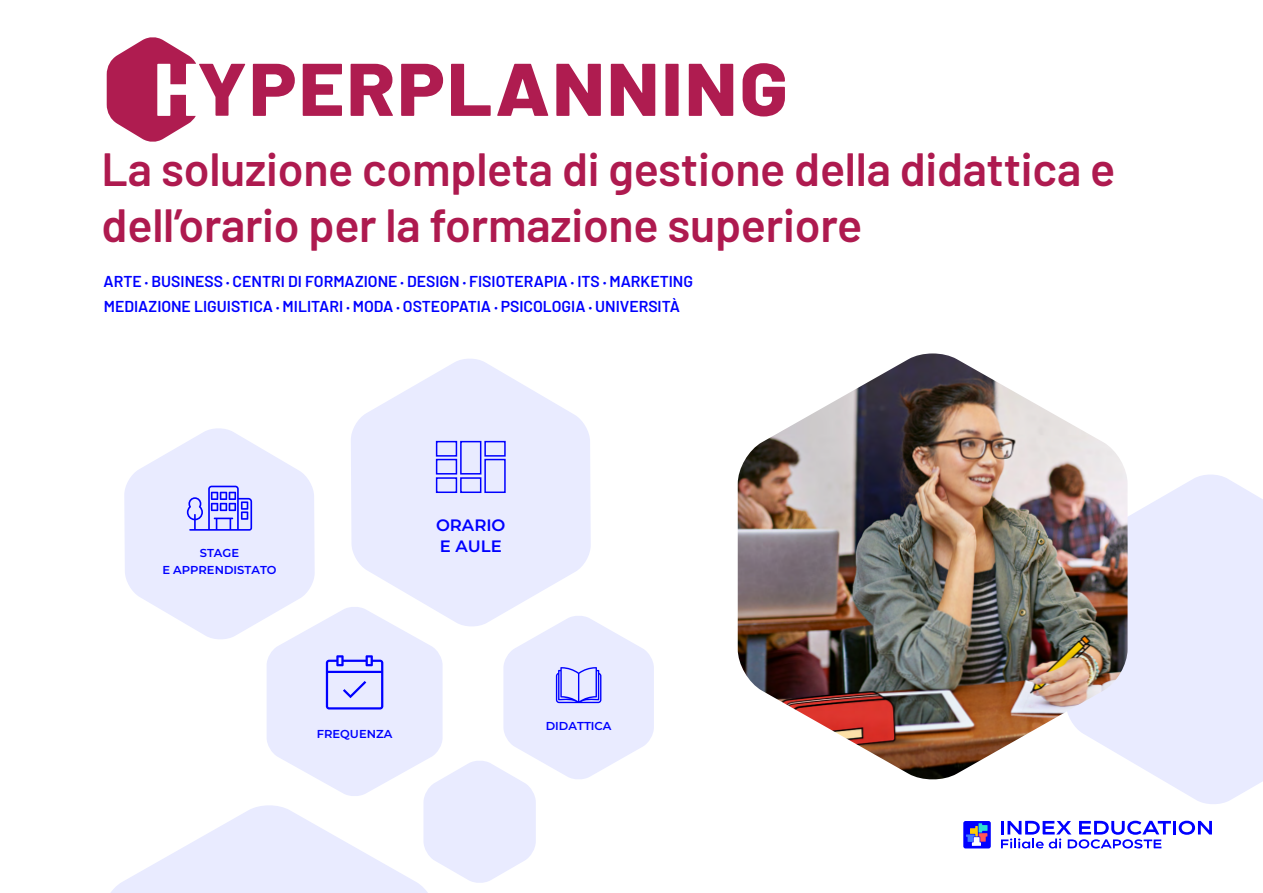
<style>
.page{position:relative;width:1263px;height:893px;background:#fff}
.page>*{position:absolute;margin:0;border:0;box-sizing:border-box;transform-origin:0 0}
.t1{font:600 46.5px/55.8px "Barlow";letter-spacing:-.005em;color:#ae1a4f}
.t2{font:600 16.5px/21px "Montserrat";color:#00f}
.t3{font:600 15.75px "Barlow";color:#00f}
.t4{font:600 11.55px/16.5px "Montserrat";color:#00f;text-align:center}
.s1{font-size:10.5px}
</style>
<div class="page">
<svg style="left:253px;top:64px;width:42px;height:52px"></svg>
<svg style="left:303px;top:64px;width:39px;height:52px"></svg>
<svg style="left:351px;top:64px;width:42px;height:52px"></svg>
<svg style="left:401px;top:64px;width:42px;height:52px"></svg>
<svg style="left:451px;top:64px;width:40px;height:52px"></svg>
<svg style="left:497px;top:64px;width:51px;height:52px"></svg>
<svg style="left:556px;top:64px;width:45px;height:52px"></svg>
<svg style="left:611px;top:64px;width:44px;height:52px"></svg>
<svg style="left:665px;top:64px;width:14px;height:52px"></svg>
<svg style="left:689px;top:64px;width:44px;height:52px"></svg>
<svg style="left:742px;top:63px;width:43px;height:53px"></svg>
<svg style="left:107px;top:37px;width:138px;height:105px"></svg>
<svg style="left:1127px;top:475px;width:136px;height:329px;background:#eaecfe"></svg>
<svg style="left:354px;top:359px;width:232px;height:68px;fill:#e9ebff"></svg>
<img style="left:738px;top:353px;width:389px;height:427px">
<svg style="left:111px;top:427px;width:543px;height:466px"></svg>
<div style="left:963px;top:821px;width:28px;height:27px;background:#00f;border-radius:2px"></div>
<svg style="left:966px;top:823px;width:21px;height:23px"></svg>
<svg style="left:1001px;top:821px;width:211px;height:27px"></svg>
<h1 class="t1" style="left:102px;top:137px;width:1015px">La soluzione completa di gestione della didattica e dell’orario per la formazione superiore</h1>
<p class="t3" style="left:104px;top:270px;width:591px">ARTE <span class="s1">•</span> BUSINESS <span class="s1">•</span> CENTRI DI FORMAZIONE <span class="s1">•</span> DESIGN <span class="s1">•</span> FISIOTERAPIA <span class="s1">•</span> ITS <span class="s1">•</span> MARKETING</p>
<p class="t3" style="left:104px;top:295px;width:578px">MEDIAZIONE LIGUISTICA <span class="s1">•</span> MILITARI <span class="s1">•</span> MODA <span class="s1">•</span> OSTEOPATIA <span class="s1">•</span> PSICOLOGIA <span class="s1">•</span> UNIVERSITÀ</p>
<p class="t4" style="left:162px;top:545px;width:116px">STAGE<br>E APPRENDISTATO</p>
<p class="t2" style="left:436px;top:516px;width:71px">ORARIO<br>E AULE</p>
<p class="t4" style="left:317px;top:727px;width:77px">FREQUENZA</p>
<p class="t4" style="left:546px;top:718px;width:67px">DIDATTICA</p>
</div>
